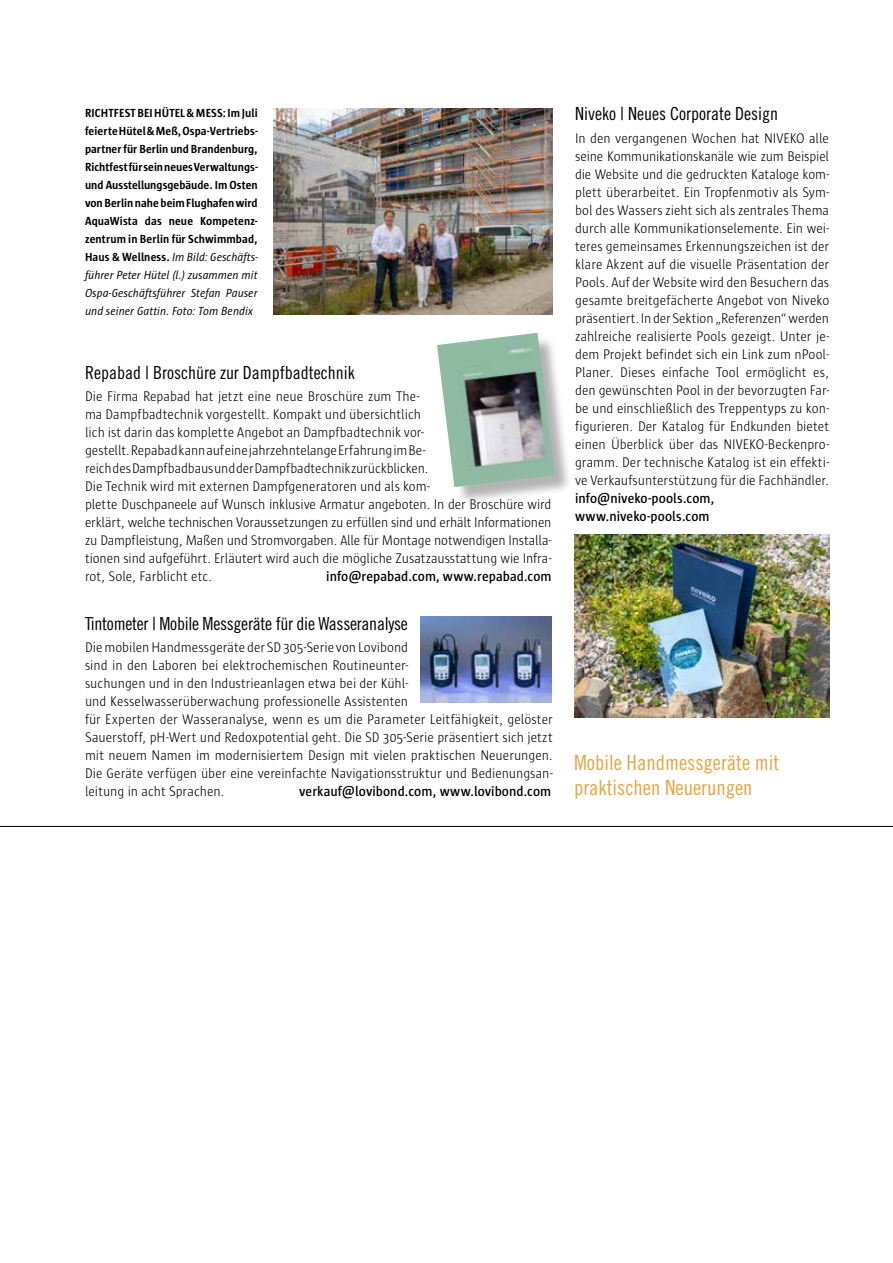
<style>
.page{position:relative;width:893px;height:1263px;background:#fff}
.page>*{position:absolute;margin:0;border:0;box-sizing:border-box;transform-origin:0 0}
.t1{font:21px/25.2px "Trade Gothic Cond Eighteen";color:#e6a544}
.t2{font:18px "Trade Gothic Cond Eighteen";color:#000}
.t3{font:300 14.25px/18px "Sun";letter-spacing:-.005em;color:#000;scale:.95 1}
.t4{font:600 14.25px/18px "Sun";letter-spacing:.005em;color:#000;scale:.95 1}
.t5{font:700 12px/18px "Sun";letter-spacing:.01em;color:#000;text-align:justify;scale:.95 1}
.s1{font-weight:400;font-style:italic}
</style>
<div class="page">
<hr style="left:0;top:826px;width:893px;height:1px;background:#000">
<img style="left:574px;top:535px;width:255px;height:183px">
<img style="left:273px;top:108px;width:280px;height:207px">
<div style="left:440px;top:336px;width:133px;height:169px;background:#000;opacity:.3"></div>
<img style="left:437px;top:333px;width:118px;height:154px">
<img style="left:421px;top:617px;width:131px;height:86px">
<p class="t5" style="left:85px;top:104px;width:183px">Richtfest bei Hütel &amp; MeSS: Im Juli feierte Hütel &amp; Meß, Ospa-Vertriebs&shy;partner für Berlin und Brandenburg, Richtfest für sein neues Verwaltungs&shy;und Ausstellungsgebäude. Im Osten von Berlin nahe beim Flughafen wird AquaWista das neue Kompetenz&shy;zentrum in Berlin für Schwimmbad, Haus &amp; Wellness. <span class="s1">Im Bild: Geschäfts&shy;führer Peter Hütel (l.) zusammen mit Ospa-Geschäftsführer Stefan Pauser und seiner Gattin. Foto: Tom Bendix</span></p>
<p class="t2" style="left:85px;top:362px;width:271px">Repabad | Broschüre zur Dampfbadtechnik</p>
<p class="t3" style="left:85px;top:388px;width:493px">Die Firma Repabad hat jetzt eine neue Broschüre zum The-<br>ma Dampfbadtechnik vorgestellt. Kompakt und übersichtlich<br>lich ist darin das komplette Angebot an Dampfbadtechnik vor-<br>gestellt. Repabad kann auf eine jahrzehntelange Erfahrung im Be-<br>reich des Dampfbadbaus und der Dampfbadtechnik zurückblicken.<br>Die Technik wird mit externen Dampfgeneratoren und als kom-<br>plette Duschpaneele auf Wunsch inklusive Armatur angeboten. In der Broschüre wird erklärt, welche technischen Voraussetzungen zu erfüllen sind und erhält Informationen zu Dampfleistung, Maßen und Stromvorgaben. Alle für Montage notwendigen Installa&shy;tionen sind aufgeführt. Erläutert wird auch die mögliche Zusatzausstattung wie Infra&shy;rot, Sole, Farblicht etc.</p>
<p class="t4" style="left:326px;top:568px;width:239px">info@repabad.com, www.repabad.com</p>
<p class="t2" style="left:85px;top:612px;width:324px">Tintometer | Mobile Messgeräte für die Wasseranalyse</p>
<p class="t3" style="left:85px;top:638px;width:494px">Die mobilen Handmessgeräte der SD 305-Serie von Lovibond<br>sind in den Laboren bei elektrochemischen Routineunter-<br>suchungen und in den Industrieanlagen etwa bei der Kühl-<br>und Kesselwasserüberwachung professionelle Assistenten<br>für Experten der Wasseranalyse, wenn es um die Parameter Leitfähigkeit, gelöster Sauerstoff, pH-Wert und Redoxpotential geht. Die SD 305-Serie präsentiert sich jetzt mit neuem Namen im modernisiertem Design mit vielen praktischen Neuerungen.<br>Die Geräte verfügen über eine vereinfachte Navigationsstruktur und Bedienungsan&shy;leitung in acht Sprachen.</p>
<p class="t4" style="left:299px;top:782px;width:267px">verkauf@lovibond.com, www.lovibond.com</p>
<p class="t2" style="left:575px;top:103px;width:204px">Niveko | Neues Corporate Design</p>
<p class="t3" style="left:575px;top:129px;width:269px;text-align:justify">In den vergangenen Wochen hat NIVEKO alle seine Kommunikationskanäle wie zum Beispiel die Website und die gedruckten Kataloge kom&shy;plett überarbeitet. Ein Tropfenmotiv als Sym&shy;bol des Wassers zieht sich als zentrales Thema durch alle Kommunikationselemente. Ein wei&shy;teres gemeinsames Erkennungszeichen ist der klare Akzent auf die visuelle Präsentation der Pools. Auf der Website wird den Besuchern das gesamte breitgefächerte Angebot von Niveko präsentiert. In der Sektion „Referenzen“ werden zahlreiche realisierte Pools gezeigt. Unter je&shy;dem Projekt befindet sich ein Link zum nPool-Planer. Dieses einfache Tool ermöglicht es, den gewünschten Pool in der bevorzugten Far&shy;be und einschließlich des Treppentyps zu kon&shy;figurieren. Der Katalog für Endkunden bietet einen Überblick über das NIVEKO-Beckenpro&shy;gramm. Der technische Katalog ist ein effekti&shy;ve Verkaufsunterstützung für die Fachhändler.</p>
<p class="t4" style="left:575px;top:489px;width:148px">info@niveko-pools.com, www.niveko-pools.com</p>
<h1 class="t1" style="left:574px;top:750px;width:207px">Mobile Handmessgeräte mit praktischen Neuerungen</h1>
</div>
